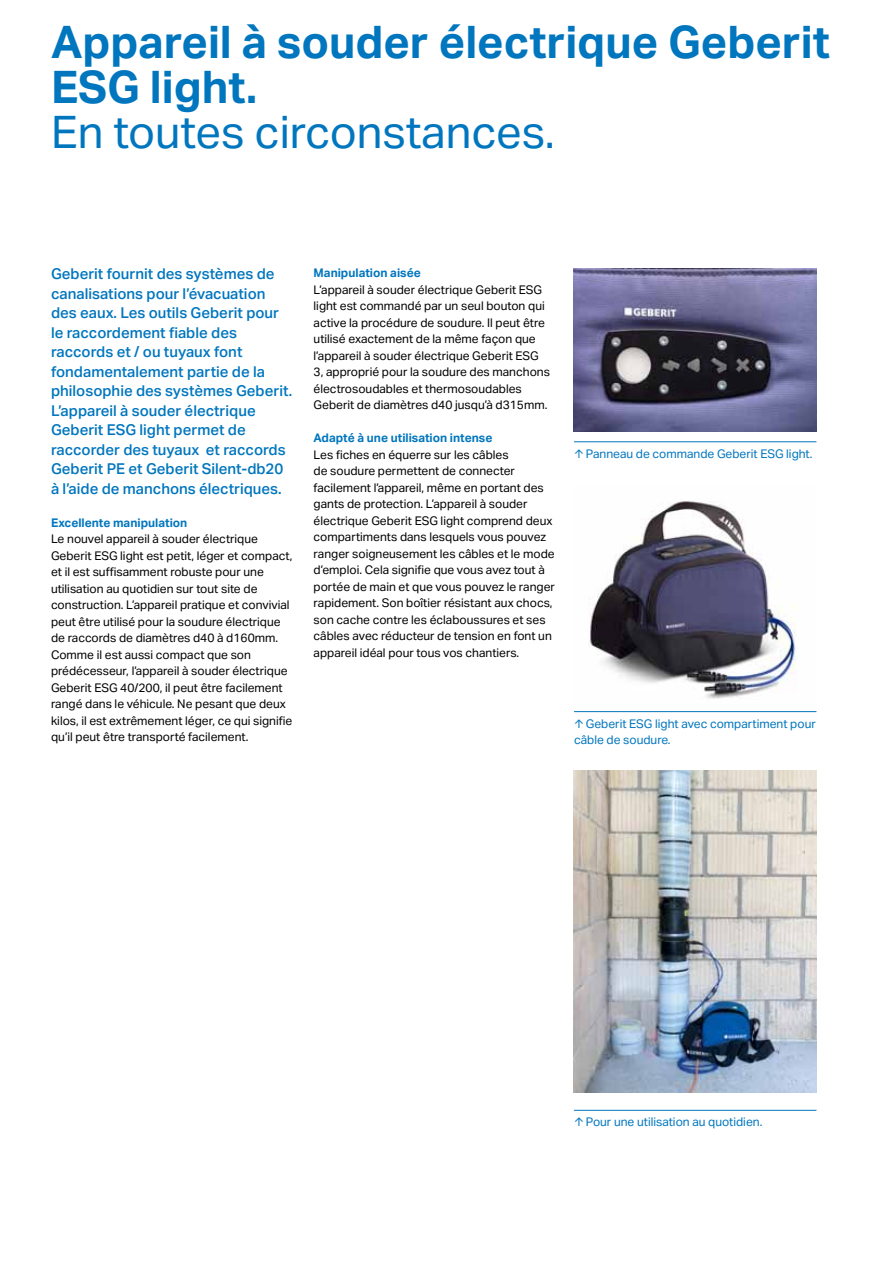
<style>
.page{position:relative;width:893px;height:1263px;background:#fff}
.page>*{position:absolute;margin:0;border:0;box-sizing:border-box;transform-origin:0 0}
.t1{font:700 45px/45px "Aktiv Grotesk Geberit";color:#0076be}
.t2{font:45px "Aktiv Grotesk Geberit";color:#0076be}
.t3{font:500 15px/19.5px "Aktiv Grotesk Geberit";color:#0076be}
.t4{font:12px/16.5px "Aktiv Grotesk Geberit";color:#000}
.t5{font:12px/16.5px "Aktiv Grotesk Geberit";color:#0076be}
.t6{font:700 12px "Aktiv Grotesk Geberit";color:#0076be}
</style>
<div class="page">
<img style="left:573px;top:268px;width:243px;height:164px">
<img style="left:574px;top:501px;width:242px;height:212px">
<img style="left:573px;top:771px;width:243px;height:322px">
<hr style="left:574px;top:441px;width:242px;height:1px;background:#0076be">
<hr style="left:574px;top:711px;width:242px;height:1px;background:#0076be">
<hr style="left:574px;top:1110px;width:242px;height:1px;background:#0076be">
<h1 class="t1" style="left:51px;top:18px;width:780px">Appareil à souder électrique Geberit<br>ESG light.</h1>
<h1 class="t2" style="left:51px;top:105px;width:505px">En toutes circonstances.</h1>
<p class="t3" style="left:51px;top:264px;width:243px">Geberit fournit des systèmes de canalisations pour l’évacuation des eaux. Les outils Geberit pour le raccordement fiable des raccords et / ou tuyaux font fondamentalement partie de la philosophie des systèmes Geberit.<br>L’appareil à souder électrique<br>Geberit ESG light permet de raccorder des tuyaux et raccords<br>Geberit PE et Geberit Silent-db20 à l’aide de manchons électriques.</p>
<p class="t6" style="left:51px;top:515px;width:138px">Excellente manipulation</p>
<p class="t4" style="left:51px;top:531px;width:243px">Le nouvel appareil à souder électrique Geberit ESG light est petit, léger et compact, et il est suffisamment robuste pour une utilisation au quotidien sur tout site de construction. L’appareil pratique et convivial peut être utilisé pour la soudure électrique de raccords de diamètres d40 à d160mm.<br>Comme il est aussi compact que son prédécesseur, l’appareil à souder électrique Geberit ESG 40/200, il peut être facilement rangé dans le véhicule. Ne pesant que deux kilos, il est extrêmement léger, ce qui signifie qu’il peut être transporté facilement.</p>
<p class="t6" style="left:314px;top:265px;width:109px">Manipulation aisée</p>
<p class="t4" style="left:314px;top:281px;width:238px">L’appareil à souder électrique Geberit ESG light est commandé par un seul bouton qui active la procédure de soudure. Il peut être utilisé exactement de la même façon que l’appareil à souder électrique Geberit ESG 3, approprié pour la soudure des manchons électrosoudables et thermosoudables Geberit de diamètres d40 jusqu’à d315mm.</p>
<p class="t6" style="left:314px;top:430px;width:180px">Adapté à une utilisation intense</p>
<p class="t4" style="left:314px;top:446px;width:243px">Les fiches en équerre sur les câbles<br>de soudure permettent de connecter facilement l’appareil, même en portant des gants de protection. L’appareil à souder électrique Geberit ESG light comprend deux compartiments dans lesquels vous pouvez ranger soigneusement les câbles et le mode d’emploi. Cela signifie que vous avez tout à portée de main et que vous pouvez le ranger rapidement. Son boîtier résistant aux chocs, son cache contre les éclaboussures et ses câbles avec réducteur de tension en font un appareil idéal pour tous vos chantiers.</p>
<p class="t5" style="left:574px;top:445px;width:240px">↑ Panneau de commande Geberit ESG light.</p>
<p class="t5" style="left:574px;top:715px;width:243px">↑ Geberit ESG light avec compartiment pour câble de soudure.</p>
<p class="t5" style="left:574px;top:1114px;width:190px">↑ Pour une utilisation au quotidien.</p>
</div>
